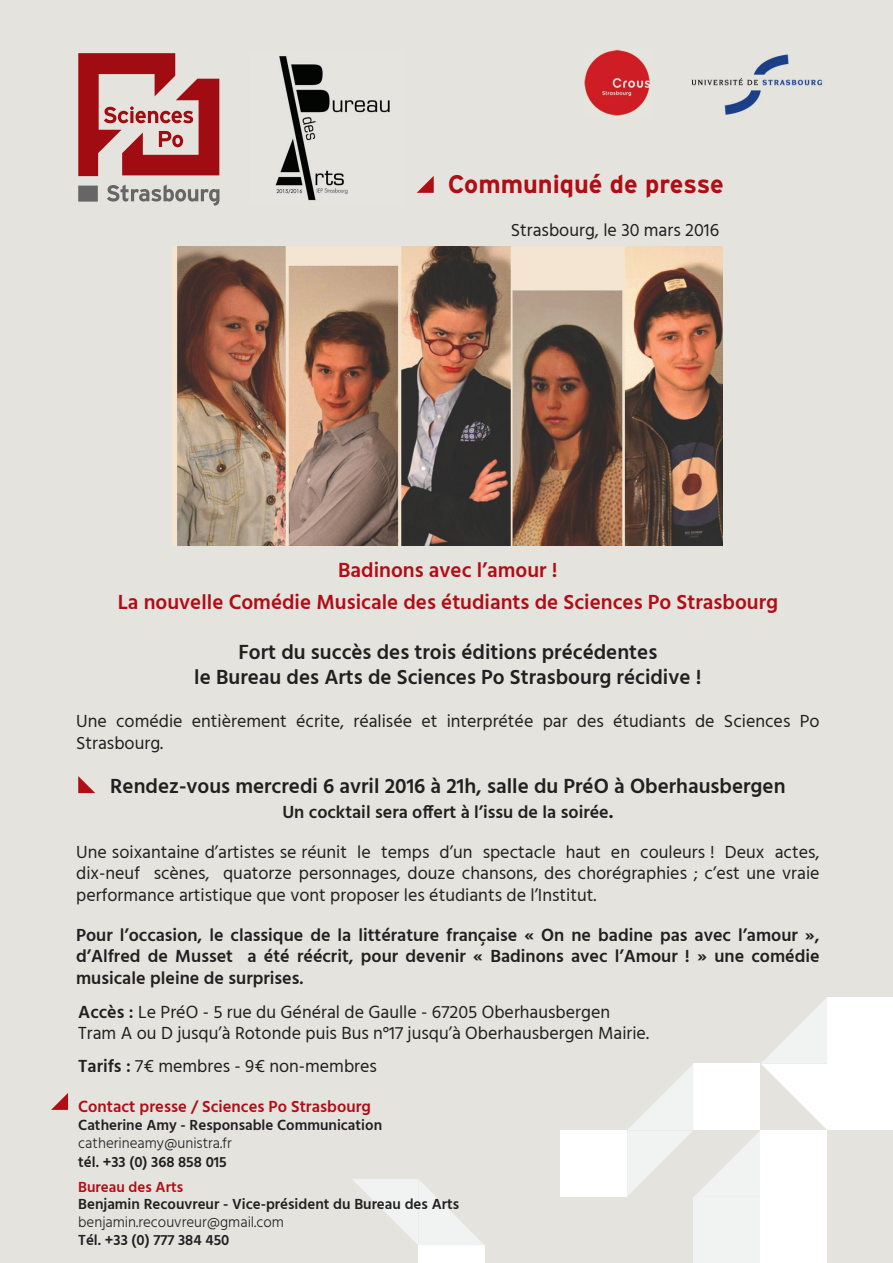
<style>
.page{position:relative;width:893px;height:1263px;background:#e4e3de}
.page>*{position:absolute;margin:0;border:0;box-sizing:border-box;transform-origin:0 0}
.t1{font:700 25.35px "Interstate";color:#b00d15}
.t2{font:600 21px/25.2px "Hind";color:#231f20;text-align:center}
.t3{font:600 21px/31.2px "Hind";color:#b00d15;text-align:center}
.t4{font:18px/21.6px "Hind";color:#231f20}
.t5{font:600 18px/21.6px "Hind";color:#231f20;text-align:justify}
.t6{font:600 16.5px "Hind";color:#b00d15}
.t7{font:600 15px "Hind";color:#231f20}
.t8{font:300 15px "Hind";color:#231f20}
.t9{font:600 15px "Hind";color:#b00d15}
.s1{font-size:21px}
.s2{font-weight:600}
</style>
<div class="page">
<div style="left:561px;top:1130px;width:66px;height:67px;background:#fff"></div>
<div style="left:828px;top:997px;width:65px;height:66px;background:#fff"></div>
<div style="left:828px;top:1064px;width:65px;height:66px;background:#fff"></div>
<div style="left:760px;top:1197px;width:67px;height:66px;background:#fff"></div>
<div style="left:694px;top:1197px;width:66px;height:66px;background:#f1f2f2"></div>
<svg style="left:627px;top:998px;width:200px;height:199px"></svg>
<div style="left:418px;top:1245px;width:67px;height:18px;background:#fff"></div>
<svg style="left:352px;top:1179px;width:132px;height:66px"></svg>
<svg style="left:417px;top:176px;width:17px;height:17px"></svg>
<svg style="left:78px;top:53px;width:141px;height:123px"></svg>
<div style="left:78px;top:186px;width:20px;height:16px;background:#656665"></div>
<svg style="left:107px;top:185px;width:112px;height:21px"></svg>
<img style="left:275px;top:56px;width:115px;height:145px">
<img style="left:691px;top:54px;width:132px;height:61px">
<img style="left:584px;top:50px;width:66px;height:66px">
<svg style="left:78px;top:776px;width:17px;height:17px"></svg>
<img style="left:173px;top:247px;width:550px;height:299px">
<svg style="left:51px;top:1093px;width:17px;height:17px"></svg>
<h1 class="t1" style="left:448px;top:168px;width:277px">Communiqué de presse</h1>
<p class="t4" style="left:511px;top:220px;width:210px">Strasbourg, le 30 mars 2016</p>
<p class="t3" style="left:118px;top:554px;width:662px">Badinons avec l’amour !<br>La nouvelle Comédie Musicale des étudiants de Sciences Po Strasbourg</p>
<p class="t2" style="left:194px;top:639px;width:509px">Fort du succès des trois éditions précédentes<br>le Bureau des Arts de Sciences Po Strasbourg récidive !</p>
<p class="t4" style="left:76px;top:712px;width:745px">Une comédie entièrement écrite, réalisée et interprétée par des étudiants de Sciences Po<br>Strasbourg.</p>
<p class="t2" style="left:110px;top:773px;width:677px">Rendez-vous mercredi 6 avril 2016 à 21h, salle du PréO à Oberhausbergen</p>
<p class="t5" style="left:282px;top:801px;width:333px">Un cocktail sera offert à l’issu de la soirée<span class="s1">.</span></p>
<p class="t4" style="left:76px;top:842px;width:745px;text-align:justify">Une soixantaine d’artistes se réunit le temps d’un spectacle haut en couleurs ! Deux actes, dix-neuf scènes, quatorze personnages, douze chansons, des chorégraphies ; c’est une vraie performance artistique que vont proposer les étudiants de l’Institut.</p>
<p class="t5" style="left:76px;top:923px;width:745px">Pour l’occasion, le classique de la littérature française « On ne badine pas avec l’amour », d’Alfred de Musset a été réécrit, pour devenir « Badinons avec l’Amour ! » une comédie musicale pleine de surprises.</p>
<p class="t4" style="left:78px;top:1002px;width:572px"><span class="s2">Accès :</span> Le PréO - 5 rue du Général de Gaulle - 67205 Oberhausbergen<br>Tram A ou D jusqu’à Rotonde puis Bus n°17 jusqu’à Oberhausbergen Mairie.</p>
<p class="t4" style="left:78px;top:1056px;width:300px"><span class="s2">Tarifs :</span> 7€ membres - 9€ non-membres</p>
<p class="t6" style="left:78px;top:1097px;width:294px">Contact presse / Sciences Po Strasbourg</p>
<p class="t7" style="left:78px;top:1116px;width:305px">Catherine Amy - Responsable Communication</p>
<p class="t8" style="left:78px;top:1133px;width:155px">catherineamy@unistra.fr</p>
<p class="t7" style="left:78px;top:1153px;width:150px">tél. +33 (0) 368 858 015</p>
<p class="t9" style="left:78px;top:1178px;width:106px">Bureau des Arts</p>
<p class="t7" style="left:78px;top:1195px;width:382px">Benjamin Recouvreur - Vice-président du Bureau des Arts</p>
<p class="t8" style="left:78px;top:1212px;width:207px">benjamin.recouvreur@gmail.com</p>
<p class="t7" style="left:78px;top:1231px;width:153px">Tél. +33 (0) 777 384 450</p>
</div>
